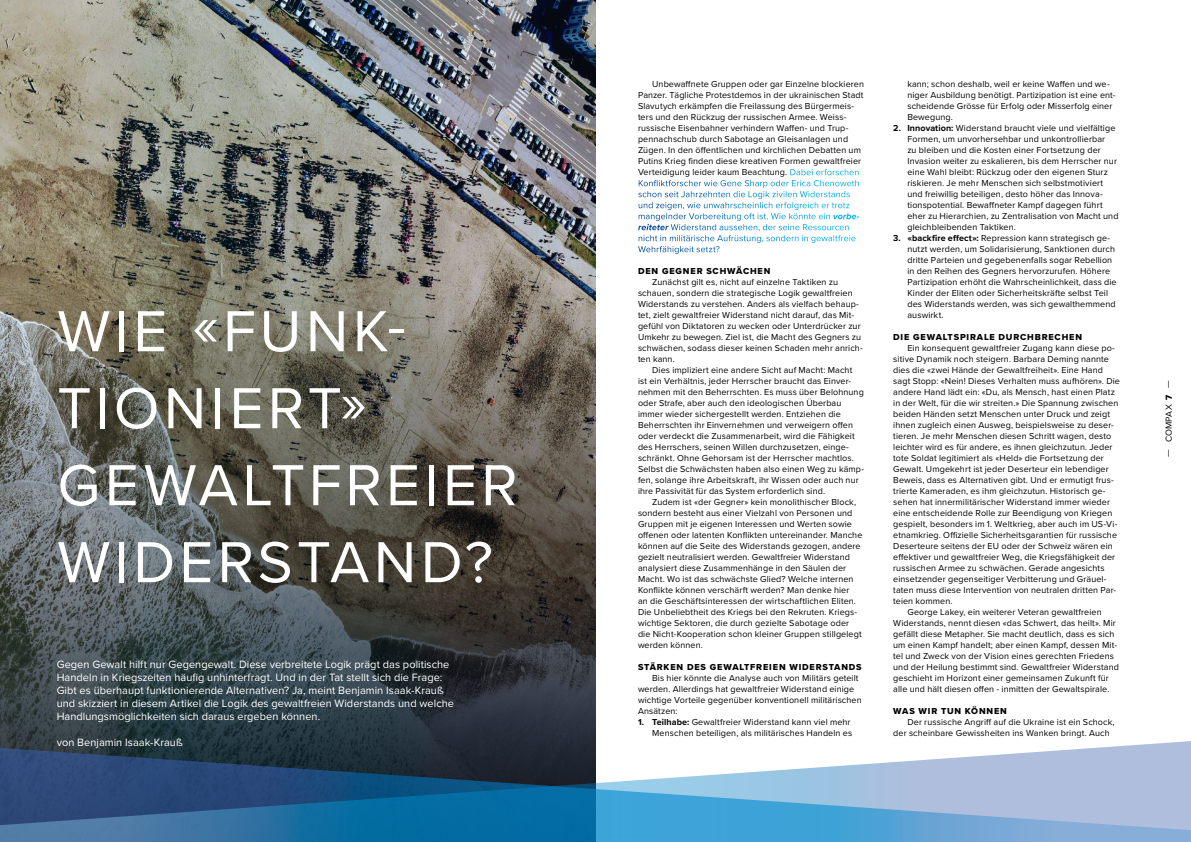
<style>
.page{position:relative;width:1191px;height:842px;background:#fff}
.page>*{position:absolute;margin:0;border:0;box-sizing:border-box;transform-origin:0 0}
.t1{font:60px/77px "Proxima Nova";letter-spacing:.07em;color:#fff}
.t2{font:11px/13px "Proxima Nova";letter-spacing:.005em;color:#fff}
.t3{font:9px/11px "Proxima Nova";letter-spacing:.01em;color:#000}
.t4{font:9px "Proxima Nova Extrabld";letter-spacing:.095em;color:#000}
.s1{color:#fff}
.s2{font-weight:700;font-style:italic;color:#fff}
.s3{font-weight:700}
.s4{font-family:"Proxima Nova Extrabld"}
</style>
<div class="page">
<img style="left:0;top:0;width:595px;height:285px">
<svg style="left:0;top:285px;width:595px;height:455px;background:#565752"></svg>
<svg style="left:0;top:740px;width:1191px;height:102px;background:#5f8aac"></svg>
<h1 class="t1" style="left:57px;top:290px;width:462px">WIE «FUNK-<br>TIONIERT»<br>GEWALTFREIER<br>WIDERSTAND?</h1>
<p class="t2" style="left:57px;top:657px;width:399px">Gegen Gewalt hilft nur Gegengewalt. Diese verbreitete Logik prägt das politische Handeln in Kriegszeiten häufig unhinterfragt. Und in der Tat stellt sich die Frage:<br>Gibt es überhaupt funktionierende Alternativen? Ja, meint Benjamin Isaak-Krauß und skizziert in diesem Artikel die Logik des gewaltfreien Widerstands und welche Handlungsmöglichkeiten sich daraus ergeben können.</p>
<p class="t2" style="left:57px;top:735px;width:127px">von Benjamin Isaak-Krauß</p>
<p class="t3" style="left:638px;top:78px;width:227px;text-indent:14px">Unbewaffnete Gruppen oder gar Einzelne blockieren Panzer. Tägliche Protestdemos in der ukrainischen Stadt Slavutych erkämpfen die Freilassung des Bürgermeis&shy;ters und den Rückzug der russischen Armee. Weiss&shy;russische Eisenbahner verhindern Waffen- und Trup&shy;pennachschub durch Sabotage an Gleisanlagen und Zügen. In den öffentlichen und kirchlichen Debatten um Putins Krieg finden diese kreativen Formen gewaltfreier Verteidigung leider kaum Beachtung. <span class="s1">Dabei erforschen Konfliktforscher wie Gene Sharp oder Erica Chenoweth schon seit Jahrzehnten die Logik zivilen Widerstands und zeigen, wie unwahrscheinlich erfolgreich er trotz mangelnder Vorbereitung oft ist. Wie könnte ein</span> <span class="s2">vorbe&shy;reiteter</span> <span class="s1">Widerstand aussehen, der seine Ressourcen nicht in militärische Aufrüstung, sondern in gewaltfreie Wehrfähigkeit setzt?</span></p>
<p class="t4" style="left:638px;top:264px;width:134px">DEN GEGNER SCHWÄCHEN</p>
<p class="t3" style="left:638px;top:276px;width:226px;text-indent:14px">Zunächst gilt es, nicht auf einzelne Taktiken zu schauen, sondern die strategische Logik gewaltfreien Widerstands zu verstehen. Anders als vielfach behaup&shy;tet, zielt gewaltfreier Widerstand nicht darauf, das Mit&shy;gefühl von Diktatoren zu wecken oder Unterdrücker zur Umkehr zu bewegen. Ziel ist, die Macht des Gegners zu schwächen, sodass dieser keinen Schaden mehr anrich&shy;ten kann.</p>
<p class="t3" style="left:638px;top:364px;width:228px;text-indent:14px">Dies impliziert eine andere Sicht auf Macht: Macht<br>ist ein Verhältnis, jeder Herrscher braucht das Einver&shy;nehmen mit den Beherrschten. Es muss über Belohnung oder Strafe, aber auch den ideologischen Überbau immer wieder sichergestellt werden. Entziehen die Beherrschten ihr Einvernehmen und verweigern offen oder verdeckt die Zusammenarbeit, wird die Fähigkeit des Herrschers, seinen Willen durchzusetzen, einge&shy;schränkt. Ohne Gehorsam ist der Herrscher machtlos.<br>Selbst die Schwächsten haben also einen Weg zu kämp&shy;fen, solange ihre Arbeitskraft, ihr Wissen oder auch nur ihre Passivität für das System erforderlich sind.</p>
<p class="t3" style="left:638px;top:496px;width:226px;text-indent:14px">Zudem ist «der Gegner» kein monolithischer Block, sondern besteht aus einer Vielzahl von Personen und Gruppen mit je eigenen Interessen und Werten sowie offenen oder latenten Konflikten untereinander. Manche können auf die Seite des Widerstands gezogen, andere gezielt neutralisiert werden. Gewaltfreier Widerstand analysiert diese Zusammenhänge in den Säulen der Macht. Wo ist das schwächste Glied? Welche internen Konflikte können verschärft werden? Man denke hier<br>an die Geschäftsinteressen der wirtschaftlichen Eliten.<br>Die Unbeliebtheit des Kriegs bei den Rekruten. Kriegs&shy;wichtige Sektoren, die durch gezielte Sabotage oder die Nicht-Kooperation schon kleiner Gruppen stillgelegt werden können.</p>
<p class="t4" style="left:638px;top:660px;width:225px">STÄRKEN DES GEWALTFREIEN WIDERSTANDS</p>
<p class="t3" style="left:638px;top:672px;width:225px;text-indent:14px">Bis hier könnte die Analyse auch von Militärs geteilt werden. Allerdings hat gewaltfreier Widerstand einige wichtige Vorteile gegenüber konventionell militärischen Ansätzen:</p>
<p class="t3" style="left:638px;top:716px;width:216px;text-align:right"><span class="s3">1. Teilhabe:</span> Gewaltfreier Widerstand kann viel mehr<br>Menschen beteiligen, als militärisches Handeln es</p>
<p class="t3" style="left:907px;top:78px;width:210px">kann; schon deshalb, weil er keine Waffen und we&shy;niger Ausbildung benötigt. Partizipation ist eine ent&shy;scheidende Grösse für Erfolg oder Misserfolg einer Bewegung.</p>
<p class="t3" style="left:907px;top:122px;width:213px;text-indent:-14px"><span class="s3">2. Innovation:</span> Widerstand braucht viele und vielfältige Formen, um unvorhersehbar und unkontrollierbar<br>zu bleiben und die Kosten einer Fortsetzung der Invasion weiter zu eskalieren, bis dem Herrscher nur eine Wahl bleibt: Rückzug oder den eigenen Sturz riskieren. Je mehr Menschen sich selbstmotiviert und freiwillig beteiligen, desto höher das Innova&shy;tionspotential. Bewaffneter Kampf dagegen führt eher zu Hierarchien, zu Zentralisation von Macht und gleichbleibenden Taktiken.</p>
<p class="t3" style="left:907px;top:232px;width:211px;text-indent:-14px"><span class="s3">3. «backfire effect»:</span> Repression kann strategisch ge&shy;nutzt werden, um Solidarisierung, Sanktionen durch dritte Parteien und gegebenenfalls sogar Rebellion in den Reihen des Gegners hervorzurufen. Höhere Partizipation erhöht die Wahrscheinlichkeit, dass die Kinder der Eliten oder Sicherheitskräfte selbst Teil des Widerstands werden, was sich gewalthemmend auswirkt.</p>
<p class="t4" style="left:893px;top:330px;width:190px">DIE GEWALTSPIRALE DURCHBRECHEN</p>
<p class="t3" style="left:907px;top:342px;width:209px">Ein konsequent gewaltfreier Zugang kann diese po-</p>
<p class="t3" style="left:893px;top:353px;width:217px">sitive Dynamik noch steigern. Barbara Deming nannte</p>
<p class="t3" style="left:893px;top:364px;width:211px">dies die «zwei Hände der Gewaltfreiheit». Eine Hand</p>
<p class="t3" style="left:893px;top:375px;width:228px">sagt Stopp: «Nein! Dieses Verhalten muss aufhören». Die</p>
<p class="t3" style="left:893px;top:386px;width:223px">andere Hand lädt ein: «Du, als Mensch, hast einen Platz</p>
<p class="t3" style="left:893px;top:397px;width:227px">in der Welt, für die wir streiten.» Die Spannung zwischen</p>
<p class="t3" style="left:893px;top:408px;width:218px">beiden Händen setzt Menschen unter Druck und zeigt</p>
<p class="t3" style="left:893px;top:419px;width:222px">ihnen zugleich einen Ausweg, beispielsweise zu deser-</p>
<p class="t3" style="left:893px;top:430px;width:220px">tieren. Je mehr Menschen diesen Schritt wagen, desto</p>
<p class="t3" style="left:893px;top:441px;width:221px">leichter wird es für andere, es ihnen gleichzutun. Jeder</p>
<p class="t3" style="left:893px;top:452px;width:212px">tote Soldat legitimiert als «Held» die Fortsetzung der</p>
<p class="t3" style="left:893px;top:463px;width:217px">Gewalt. Umgekehrt ist jeder Deserteur ein lebendiger</p>
<p class="t3" style="left:893px;top:474px;width:222px">Beweis, dass es Alternativen gibt. Und er ermutigt frus-</p>
<p class="t3" style="left:893px;top:485px;width:214px">trierte Kameraden, es ihm gleichzutun. Historisch ge-</p>
<p class="t3" style="left:893px;top:496px;width:218px">sehen hat innermilitärischer Widerstand immer wieder</p>
<p class="t3" style="left:893px;top:507px;width:221px">eine entscheidende Rolle zur Beendigung von Kriegen</p>
<p class="t3" style="left:893px;top:518px;width:226px">gespielt, besonders im 1. Weltkrieg, aber auch im US-Vi-</p>
<p class="t3" style="left:893px;top:529px;width:225px">etnamkrieg. Offizielle Sicherheitsgarantien für russische</p>
<p class="t3" style="left:893px;top:540px;width:221px">Deserteure seitens der EU oder der Schweiz wären ein</p>
<p class="t3" style="left:893px;top:551px;width:223px">effektiver und gewaltfreier Weg, die Kriegsfähigkeit der</p>
<p class="t3" style="left:893px;top:562px;width:213px">russischen Armee zu schwächen. Gerade angesichts</p>
<p class="t3" style="left:893px;top:573px;width:214px">einsetzender gegenseitiger Verbitterung und Gräuel-</p>
<p class="t3" style="left:893px;top:584px;width:224px">taten muss diese Intervention von neutralen dritten Par-</p>
<p class="t3" style="left:893px;top:595px;width:61px">teien kommen.</p>
<p class="t3" style="left:907px;top:606px;width:196px">George Lakey, ein weiterer Veteran gewaltfreien</p>
<p class="t3" style="left:893px;top:617px;width:224px">Widerstands, nennt diesen «das Schwert, das heilt». Mir</p>
<p class="t3" style="left:893px;top:628px;width:223px">gefällt diese Metapher. Sie macht deutlich, dass es sich</p>
<p class="t3" style="left:893px;top:639px;width:225px">um einen Kampf handelt; aber einen Kampf, dessen Mit-</p>
<p class="t3" style="left:893px;top:650px;width:222px">tel und Zweck von der Vision eines gerechten Friedens</p>
<p class="t3" style="left:893px;top:661px;width:227px">und der Heilung bestimmt sind. Gewaltfreier Widerstand</p>
<p class="t3" style="left:893px;top:672px;width:217px">geschieht im Horizont einer gemeinsamen Zukunft für</p>
<p class="t3" style="left:893px;top:683px;width:218px">alle und hält diesen offen - inmitten der Gewaltspirale.</p>
<p class="t4" style="left:893px;top:704px;width:115px">WAS WIR TUN KÖNNEN</p>
<p class="t3" style="left:893px;top:716px;width:223px;text-indent:14px">Der russische Angriff auf die Ukraine ist ein Schock, der scheinbare Gewissheiten ins Wanken bringt. Auch</p>
<p class="t3" style="left:1163px;top:457px;width:78px;rotate:-90deg">— COMPAX <span class="s4">7</span> —</p>
</div>
